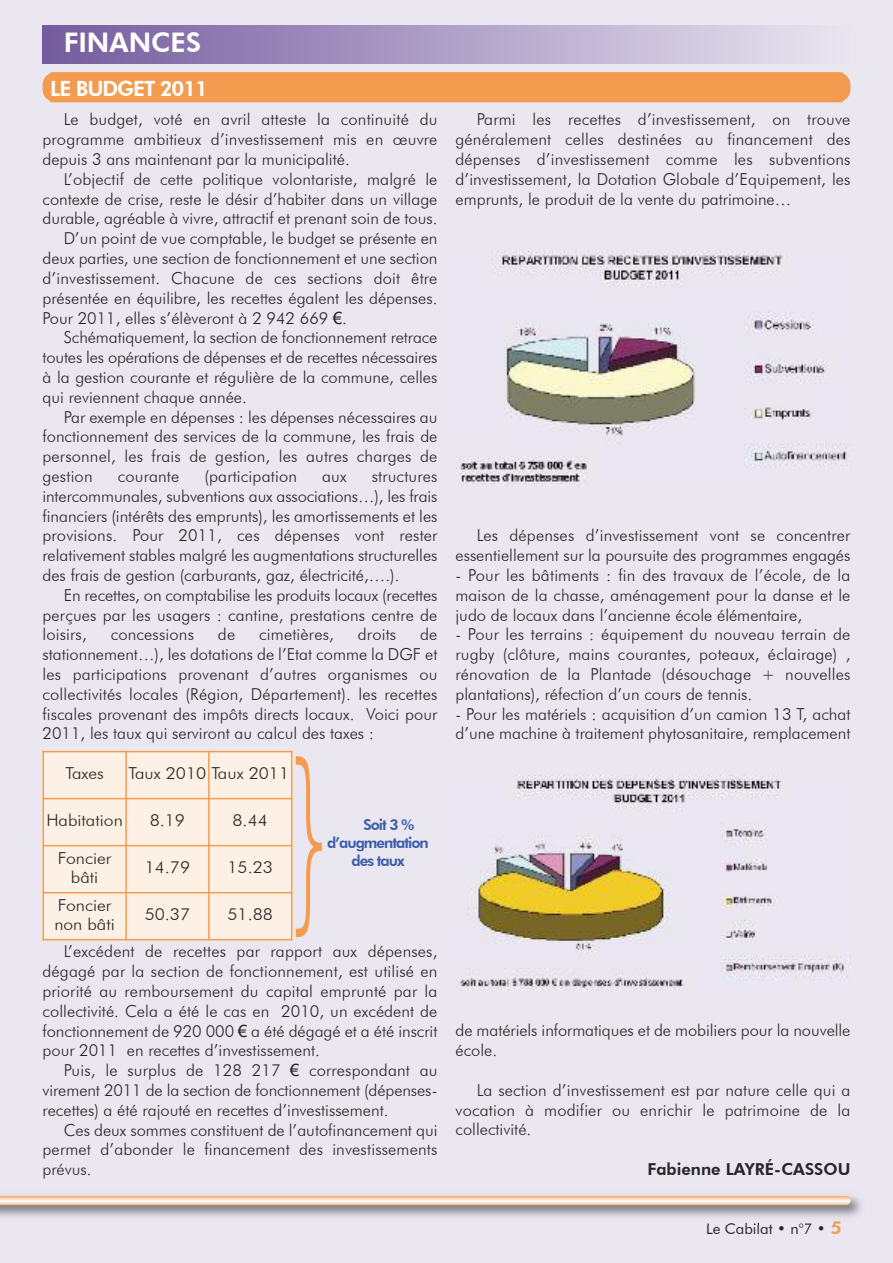
<style>
.page{position:relative;width:893px;height:1263px;background:#eae7f0}
.page>*{position:absolute;margin:0;border:0;box-sizing:border-box;transform-origin:0 0}
.t1{font:300 195.9px "Futura BT";color:#f39b4f;scale:.41 1}
.t2{font:800 27px "Futura BT";color:#fff}
.t3{font:800 21px "Futura BT";letter-spacing:-.05em;color:#fff}
.t4{font:300 16.5px/19.8px "Futura BT";color:#272627;text-align:justify}
.t5{font:300 16.5px/19.8px "Futura BT";color:#272627;text-align:center;scale:1.06 1}
.t6{font:800 16.5px "Futura BT";color:#272627}
.t7{font:800 15px "Futura BT";letter-spacing:-.065em;color:#3a5ea9}
.t8{font:15px "Futura BT";color:#272627}
.s1{font-family:"Tahoma";font-weight:400}
.s2{font-weight:800;font-size:18px;color:#f39b4f}
</style>
<div class="page">
<img style="left:707px;top:1223px;width:52px;height:1px">
<svg style="left:833px;top:1221px;width:8px;height:3px"></svg>
<svg style="left:0;top:1196px;width:850px;height:9px;background:#f9d7b9"></svg>
<div style="left:50px;top:72px;width:793px;height:30px;background:#f39b4f"></div>
<div style="left:43px;top:26px;width:807px;height:38px;background:linear-gradient(to right,#745b9f,#e9e5f0)"></div>
<div style="left:43px;top:751px;width:83px;height:48px;background:#fdf0e4"></div>
<div style="left:126px;top:751px;width:83px;height:48px;background:#fdf0e4"></div>
<div style="left:209px;top:751px;width:83px;height:48px;background:#fdf0e4"></div>
<div style="left:43px;top:799px;width:83px;height:47px;background:#fdf0e4"></div>
<div style="left:126px;top:799px;width:83px;height:47px;background:#fdf0e4"></div>
<div style="left:209px;top:799px;width:83px;height:47px;background:#fdf0e4"></div>
<div style="left:43px;top:846px;width:83px;height:47px;background:#fdf0e4"></div>
<div style="left:126px;top:846px;width:83px;height:47px;background:#fdf0e4"></div>
<div style="left:209px;top:846px;width:83px;height:47px;background:#fdf0e4"></div>
<div style="left:43px;top:893px;width:83px;height:47px;background:#fdf0e4"></div>
<div style="left:126px;top:893px;width:83px;height:47px;background:#fdf0e4"></div>
<div style="left:209px;top:893px;width:83px;height:47px;background:#fdf0e4"></div>
<hr style="left:43px;top:751px;width:1px;height:189px;background:#f39b4f">
<hr style="left:125px;top:751px;width:2px;height:189px;background:#f39b4f">
<hr style="left:208px;top:751px;width:2px;height:189px;background:#f39b4f">
<hr style="left:291px;top:751px;width:1px;height:189px;background:#f39b4f">
<hr style="left:43px;top:751px;width:249px;height:1px;background:#f39b4f">
<hr style="left:43px;top:798px;width:249px;height:1px;background:#f39b4f">
<hr style="left:43px;top:845px;width:249px;height:1px;background:#f39b4f">
<hr style="left:43px;top:892px;width:249px;height:1px;background:#f39b4f">
<hr style="left:43px;top:939px;width:249px;height:1px;background:#f39b4f">
<img style="left:456px;top:775px;width:392px;height:216px">
<img style="left:458px;top:251px;width:391px;height:234px">
<h2 class="t2" style="left:64px;top:26px;width:139px">FInAnCES</h2>
<p class="t3" style="left:50px;top:76px;width:159px">lE BUDGET 2011</p>
<p class="t4" style="left:43px;top:110px;width:396px;text-indent:21px">Le budget, voté en avril atteste la continuité du programme ambitieux d’investissement mis en œuvre depuis 3 ans maintenant par la municipalité.</p>
<p class="t4" style="left:64px;top:169px;width:375px">L’objectif de cette politique volontariste, malgré le</p>
<p class="t4" style="left:43px;top:189px;width:396px">contexte de crise, reste le désir d’habiter dans un village</p>
<p class="t4" style="left:43px;top:209px;width:396px">durable, agréable à vivre, attractif et prenant soin de tous.</p>
<p class="t4" style="left:64px;top:228px;width:375px">D’un point de vue comptable, le budget se présente en</p>
<p class="t4" style="left:43px;top:248px;width:396px">deux parties, une section de fonctionnement et une section</p>
<p class="t4" style="left:43px;top:268px;width:396px">d’investissement. Chacune de ces sections doit être</p>
<p class="t4" style="left:43px;top:288px;width:396px">présentée en équilibre, les recettes égalent les dépenses.</p>
<p class="t4" style="left:43px;top:308px;width:306px">Pour 2011, elles s’élèveront à 2 942 669 <span class="s1">€</span>.</p>
<p class="t4" style="left:64px;top:327px;width:375px">Schématiquement, la section de fonctionnement retrace</p>
<p class="t4" style="left:43px;top:347px;width:396px">toutes les opérations de dépenses et de recettes nécessaires</p>
<p class="t4" style="left:43px;top:367px;width:396px">à la gestion courante et régulière de la commune, celles</p>
<p class="t4" style="left:43px;top:387px;width:206px">qui reviennent chaque année.</p>
<p class="t4" style="left:64px;top:407px;width:375px">Par exemple en dépenses : les dépenses nécessaires au</p>
<p class="t4" style="left:43px;top:426px;width:396px">fonctionnement des services de la commune, les frais de</p>
<p class="t4" style="left:43px;top:446px;width:396px">personnel, les frais de gestion, les autres charges de</p>
<p class="t4" style="left:43px;top:466px;width:52px">gestion</p>
<p class="t4" style="left:118px;top:466px;width:63px">courante</p>
<p class="t4" style="left:204px;top:466px;width:94px">(participation</p>
<p class="t4" style="left:322px;top:466px;width:26px">aux</p>
<p class="t4" style="left:43px;top:466px;width:396px;text-indent:329px">structures intercommunales, subventions aux associations…), les frais financiers (intérêts des emprunts), les amortissements et les provisions. Pour 2011, ces dépenses vont rester relativement stables malgré les augmentations structurelles des frais de gestion (carburants, gaz, électricité,….).</p>
<p class="t4" style="left:43px;top:585px;width:396px;text-indent:21px">En recettes, on comptabilise les produits locaux (recettes perçues par les usagers : cantine, prestations centre de loisirs,</p>
<p class="t4" style="left:43px;top:624px;width:396px;text-indent:378px">de stationnement…), les dotations de l’Etat comme la DGF et les participations provenant d’autres organismes ou collectivités locales (Région, Département). les recettes fiscales provenant des impôts directs locaux. Voici pour 2011, les taux qui serviront au calcul des taxes :</p>
<p class="t4" style="left:111px;top:624px;width:85px">concessions</p>
<p class="t4" style="left:218px;top:624px;width:19px">de</p>
<p class="t4" style="left:259px;top:624px;width:76px">cimetières,</p>
<p class="t4" style="left:358px;top:624px;width:40px">droits</p>
<p class="t5" style="left:65px;top:763px;width:38px">Taxes</p>
<p class="t5" style="left:129px;top:763px;width:153px">Taux 2010 Taux 2011</p>
<p class="t5" style="left:46px;top:810px;width:74px">Habitation</p>
<p class="t5" style="left:150px;top:810px;width:35px">8.19</p>
<p class="t5" style="left:233px;top:810px;width:35px">8.44</p>
<p class="t5" style="left:58px;top:848px;width:52px">Foncier bâti</p>
<p class="t5" style="left:145px;top:857px;width:44px">14.79</p>
<p class="t5" style="left:227px;top:857px;width:44px">15.23</p>
<p class="t5" style="left:54px;top:895px;width:59px;text-align:left">Foncier non bâti</p>
<p class="t5" style="left:145px;top:904px;width:44px">50.37</p>
<p class="t5" style="left:227px;top:904px;width:44px">51.88</p>
<h1 class="t1" style="left:289px;top:709px;width:98px">}</h1>
<p class="t7" style="left:363px;top:815px;width:52px">Soit 3 %</p>
<p class="t7" style="left:327px;top:833px;width:103px">d’augmentation</p>
<p class="t7" style="left:352px;top:851px;width:55px">des taux</p>
<p class="t4" style="left:43px;top:941px;width:396px;text-indent:21px">L’excédent de recettes par rapport aux dépenses, dégagé par la section de fonctionnement, est utilisé en priorité au remboursement du capital emprunté par la collectivité. Cela a été le cas en 2010, un excédent de fonctionnement de 920 000 <span class="s1">€</span> a été dégagé et a été inscrit pour 2011 en recettes d’investissement.</p>
<p class="t4" style="left:43px;top:1060px;width:396px;text-indent:21px">Puis, le surplus de 128 217 <span class="s1">€</span> correspondant au virement 2011 de la section de fonctionnement (dépenses&shy;recettes) a été rajouté en recettes d’investissement.</p>
<p class="t4" style="left:43px;top:1120px;width:396px;text-indent:21px">Ces deux sommes constituent de l’autofinancement qui permet d’abonder le financement des investissements prévus.</p>
<p class="t4" style="left:455px;top:110px;width:396px;text-indent:21px">Parmi les recettes d’investissement, on trouve généralement celles destinées au financement des dépenses d’investissement comme les subventions d’investissement, la Dotation Globale d’Equipement, les emprunts, le produit de la vente du patrimoine…</p>
<p class="t4" style="left:455px;top:525px;width:396px;text-align:right">Les dépenses d’investissement vont se concentrer essentiellement sur la poursuite des programmes engagés</p>
<p class="t4" style="left:455px;top:565px;width:396px">- Pour les bâtiments : fin des travaux de l’école, de la maison de la chasse, aménagement pour la danse et le judo de locaux dans l’ancienne école élémentaire,</p>
<p class="t4" style="left:455px;top:624px;width:396px">- Pour les terrains : équipement du nouveau terrain de rugby (clôture, mains courantes, poteaux, éclairage) , rénovation de la Plantade (désouchage + nouvelles plantations), réfection d’un cours de tennis.</p>
<p class="t4" style="left:455px;top:704px;width:396px">- Pour les matériels : acquisition d’un camion 13 T, achat d’une machine à traitement phytosanitaire, remplacement</p>
<p class="t4" style="left:455px;top:1020px;width:396px">de matériels informatiques et de mobiliers pour la nouvelle école.</p>
<p class="t4" style="left:455px;top:1080px;width:396px;text-indent:21px">La section d’investissement est par nature celle qui a vocation à modifier ou enrichir le patrimoine de la collectivité.</p>
<p class="t6" style="left:648px;top:1159px;width:204px">Fabienne lAYRÉ-CASSOU</p>
<p class="t8" style="left:706px;top:1220px;width:137px">Le Cabilat • n°7 • <span class="s2">5</span></p>
</div>
